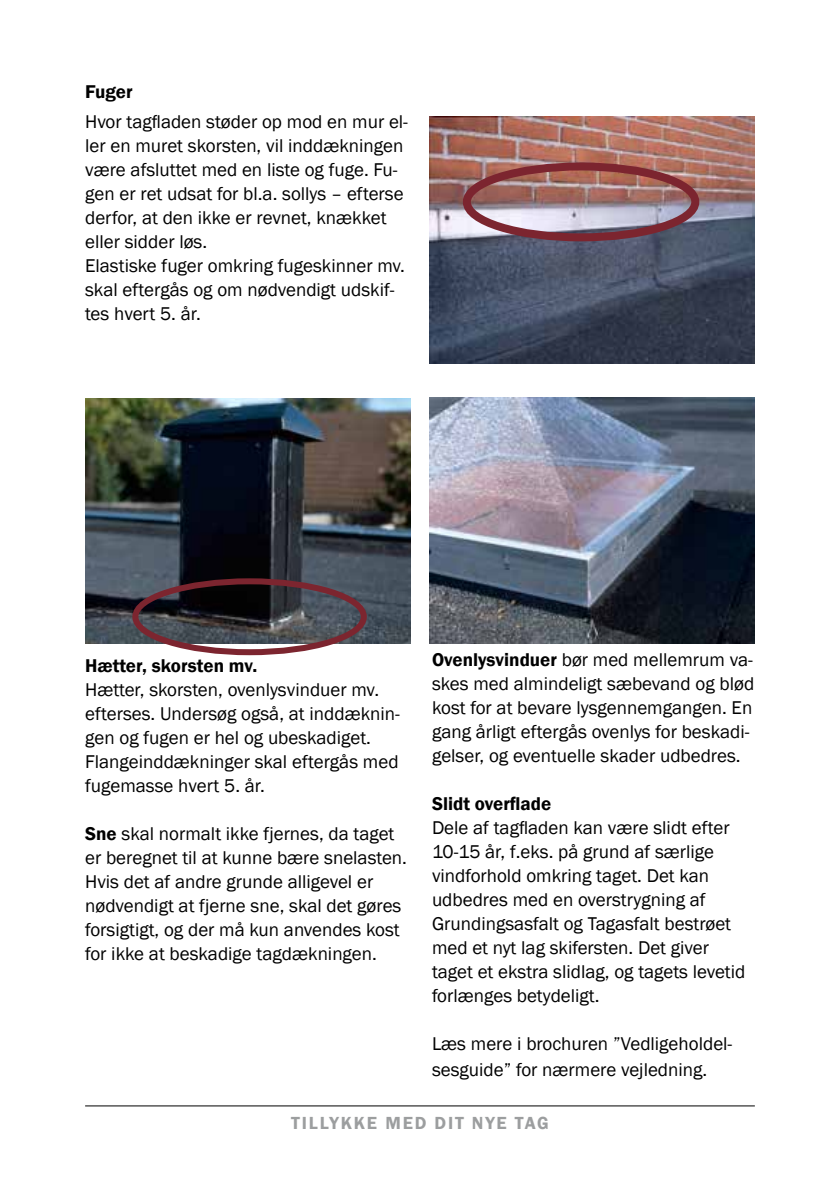
<style>
.page{position:relative;width:840px;height:1191px;background:#fff}
.page>*{position:absolute;margin:0;border:0;box-sizing:border-box;transform-origin:0 0}
.t1{font:19px/24px "Franklin Gothic";color:#000}
.t2{font:600 19px "Franklin Gothic";color:#000}
.t3{font:600 18px "Franklin Gothic";letter-spacing:.1em;color:#9c9e9f}
.s1{font-weight:600}
</style>
<div class="page">
<img style="left:85px;top:398px;width:325px;height:246px">
<img style="left:429px;top:397px;width:325px;height:247px">
<img style="left:429px;top:116px;width:325px;height:247px">
<hr style="left:85px;top:1105px;width:669px;height:1px;background:#000">
<div style="left:132px;top:578px;width:234px;height:77px;border:6px solid #7c252f;border-radius:50%"></div>
<div style="left:462px;top:162px;width:237px;height:79px;border:8px solid #7c252f;border-radius:50%"></div>
<p class="t2" style="left:85px;top:80px;width:49px">Fuger</p>
<p class="t1" style="left:85px;top:110px;width:324px">Hvor tagfladen støder op mod en mur el&shy;ler en muret skorsten, vil inddækningen være afsluttet med en liste og fuge. Fu&shy;gen er ret udsat for bl.a. sollys – efterse derfor, at den ikke er revnet, knækket eller sidder løs.<br>Elastiske fuger omkring fugeskinner mv. skal eftergås og om nødvendigt udskif&shy;tes hvert 5. år.</p>
<p class="t2" style="left:85px;top:654px;width:174px">Hætter, skorsten mv.</p>
<p class="t1" style="left:85px;top:678px;width:316px">Hætter, skorsten, ovenlysvinduer mv. efterses. Undersøg også, at inddæknin&shy;gen og fugen er hel og ubeskadiget.<br>Flangeinddækninger skal eftergås med fugemasse hvert 5. år.</p>
<p class="t1" style="left:85px;top:822px;width:323px"><span class="s1">Sne</span> skal normalt ikke fjernes, da taget er beregnet til at kunne bære snelasten.<br>Hvis det af andre grunde alligevel er nødvendigt at fjerne sne, skal det gøres forsigtigt, og der må kun anvendes kost for ikke at beskadige tagdækningen.</p>
<p class="t1" style="left:432px;top:647px;width:323px"><span class="s1">Ovenlysvinduer</span> bør med mellemrum va&shy;skes med almindeligt sæbevand og blød kost for at bevare lysgennemgangen. En gang årligt eftergås ovenlys for beskadi&shy;gelser, og eventuelle skader udbedres.</p>
<p class="t2" style="left:432px;top:791px;width:121px">Slidt overflade</p>
<p class="t1" style="left:432px;top:815px;width:314px">Dele af tagfladen kan være slidt efter 10-15 år, f.eks. på grund af særlige vindforhold omkring taget. Det kan udbedres med en overstrygning af Grundingsasfalt og Tagasfalt bestrøet med et nyt lag skifersten. Det giver taget et ekstra slidlag, og tagets levetid forlænges betydeligt.</p>
<p class="t1" style="left:432px;top:1030px;width:302px;line-height:26.4px">Læs mere i brochuren ”Vedligeholdel&shy;sesguide” for nærmere vejledning.</p>
<p class="t3" style="left:291px;top:1112px;width:259px">TILLYKKE MED DIT NYE TAG</p>
</div>
